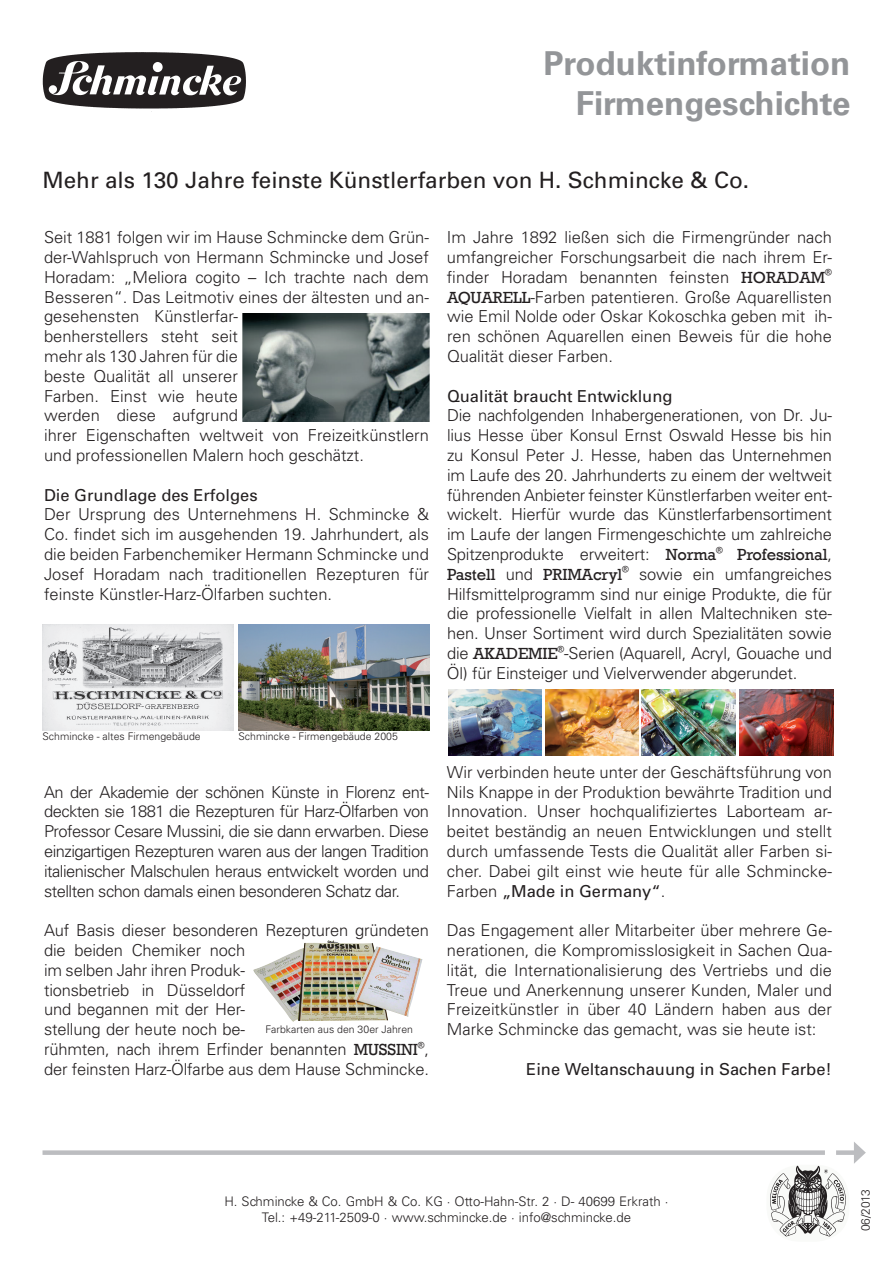
<style>
.page{position:relative;width:893px;height:1263px;background:#fff}
.page>*{position:absolute;margin:0;border:0;box-sizing:border-box;transform-origin:0 0}
.t1{font:700 33px/39.6px "Univers LT Std";color:#939598;text-align:right}
.t2{font:22.5px "Univers";color:#231f20}
.t3{font:300 16.5px/19.8px "Univers";color:#231f20;text-align:justify}
.t4{font:16.5px "Univers";color:#231f20}
.t5{font:16.5px "Rockwell";letter-spacing:-.01em;color:#231f20}
.t6{font:300 13.2px/15.9px "Univers LT Std";color:#231f20;text-align:center}
.t7{font:300 12px "Univers LT Std";letter-spacing:-.025em;color:#231f20}
.t8{font:300 10.5px "Univers";color:#231f20}
.t9{font:9px "Rockwell";color:#231f20}
.s1{font-family:"Rockwell";font-weight:400}
.s2{font-family:"Univers";font-weight:300}
.s3{font-weight:400}
</style>
<div class="page">
<div style="left:766px;top:1165px;width:83px;height:77px;background:#f9faf8;border-radius:34px"></div>
<img style="left:770px;top:1165px;width:76px;height:72px">
<div style="left:43px;top:1150px;width:782px;height:5px;background:#bcbdc0"></div>
<div style="left:836px;top:1150px;width:22px;height:5px;background:#bcbdc0"></div>
<svg style="left:854px;top:1142px;width:12px;height:22px"></svg>
<img style="left:43px;top:52px;width:203px;height:57px">
<img style="left:242px;top:313px;width:187px;height:108px">
<img style="left:253px;top:940px;width:169px;height:82px">
<img style="left:238px;top:624px;width:191px;height:106px">
<img style="left:43px;top:624px;width:191px;height:106px">
<img style="left:448px;top:689px;width:94px;height:67px">
<img style="left:545px;top:690px;width:94px;height:66px">
<img style="left:642px;top:689px;width:93px;height:67px">
<img style="left:740px;top:689px;width:93px;height:67px">
<h1 class="t1" style="left:543px;top:44px;width:309px">Produktinformation<br>Firmengeschichte</h1>
<h2 class="t2" style="left:43px;top:167px;width:708px">Mehr als 130 Jahre feinste Künstlerfarben von H. Schmincke &amp; Co.</h2>
<p class="t3" style="left:44px;top:227px;width:386px;text-align:left">Seit 1881 folgen wir im Hause Schmincke dem Grün&shy;der-Wahlspruch von Hermann Schmincke und Josef Horadam: „Meliora cogito – Ich trachte nach dem Besseren“. Das Leitmotiv eines der ältesten und an&shy;gesehensten Künstlerfar-<br>benherstellers steht seit<br>mehr als 130 Jahren für die<br>beste Qualität all unserer<br>Farben. Einst wie heute<br>werden diese aufgrund<br>ihrer Eigenschaften weltweit von Freizeitkünstlern und professionellen Malern hoch geschätzt.</p>
<p class="t4" style="left:44px;top:485px;width:215px">Die Grundlage des Erfolges</p>
<p class="t3" style="left:44px;top:505px;width:386px">Der Ursprung des Unternehmens H. Schmincke &amp; Co. findet sich im ausgehenden 19. Jahrhundert, als die beiden Farbenchemiker Hermann Schmincke und Josef Horadam nach traditionellen Rezepturen für feinste Künstler-Harz-Ölfarben suchten.</p>
<p class="t3" style="left:447px;top:227px;width:386px">Im Jahre 1892 ließen sich die Firmengründer nach umfangreicher Forschungsarbeit die nach ihrem Er&shy;finder Horadam benannten feinsten <span class="s1">HORADAM</span></p>
<p class="t9" style="left:825px;top:267px;width:8px">®</p>
<p class="t3" style="left:447px;top:287px;width:386px"><span class="s1">AQUARELL</span>-Farben patentieren. Große Aquarellisten wie Emil Nolde oder Oskar Kokoschka geben mit ih&shy;ren schönen Aquarellen einen Beweis für die hohe Qualität dieser Farben.</p>
<p class="t4" style="left:447px;top:386px;width:227px">Qualität braucht Entwicklung</p>
<p class="t3" style="left:447px;top:406px;width:386px">Die nachfolgenden Inhabergenerationen, von Dr. Ju&shy;lius Hesse über Konsul Ernst Oswald Hesse bis hin zu Konsul Peter J. Hesse, haben das Unternehmen im Laufe des 20. Jahrhunderts zu einem der weltweit führenden Anbieter feinster Künstlerfarben weiter ent&shy;wickelt. Hierfür wurde das Künstlerfarbensortiment im Laufe der langen Firmengeschichte um zahlreiche Spitzenprodukte erweitert: <span class="s1">Norma</span></p>
<p class="t9" style="left:716px;top:544px;width:8px">®</p>
<p class="t5" style="left:737px;top:545px;width:96px">Professional<span class="s2">,</span></p>
<p class="t5" style="left:447px;top:565px;width:177px">Pastell <span class="s2">und</span> PRIMAcryl</p>
<p class="t9" style="left:622px;top:564px;width:8px">®</p>
<p class="t3" style="left:447px;top:564px;width:386px;text-indent:192px">sowie ein umfangreiches Hilfsmittelprogramm sind nur einige Produkte, die für die professionelle Vielfalt in allen Maltechniken ste&shy;hen. Unser Sortiment wird durch Spezialitäten sowie die <span class="s1">AKADEMIE</span> -Serien (Aquarell, Acryl, Gouache und</p>
<p class="t9" style="left:558px;top:643px;width:8px">®</p>
<p class="t3" style="left:447px;top:663px;width:352px">Öl) für Einsteiger und Vielverwender abgerundet.</p>
<p class="t8" style="left:43px;top:730px;width:160px">Schmincke - altes Firmengebäude</p>
<p class="t8" style="left:239px;top:730px;width:161px">Schmincke - Firmengebäude 2005</p>
<p class="t3" style="left:44px;top:782px;width:386px">An der Akademie der schönen Künste in Florenz ent&shy;deckten sie 1881 die Rezepturen für Harz-Ölfarben von Professor Cesare Mussini, die sie dann erwarben. Diese einzigartigen Rezepturen waren aus der langen Tradition italienischer Malschulen heraus entwickelt worden und stellten schon damals einen besonderen Schatz dar.</p>
<p class="t3" style="left:44px;top:920px;width:386px;text-align:left">Auf Basis dieser besonderen Rezepturen gründeten die beiden Chemiker noch<br>im selben Jahr ihren Produk-<br>tionsbetrieb in Düsseldorf<br>und begannen mit der Her-<br>stellung der heute noch be-<br>rühmten, nach ihrem Erfinder benannten <span class="s1">MUSSINI</span> ,</p>
<p class="t8" style="left:265px;top:1023px;width:149px">Farbkarten aus den 30er Jahren</p>
<p class="t9" style="left:418px;top:1039px;width:8px">®</p>
<p class="t3" style="left:44px;top:1059px;width:386px">der feinsten Harz-Ölfarbe aus dem Hause Schmincke.</p>
<p class="t3" style="left:447px;top:762px;width:386px">Wir verbinden heute unter der Geschäftsführung von Nils Knappe in der Produktion bewährte Tradition und Innovation. Unser hochqualifiziertes Laborteam ar&shy;beitet beständig an neuen Entwicklungen und stellt durch umfassende Tests die Qualität aller Farben si&shy;cher. Dabei gilt einst wie heute für alle Schmincke-Farben <span class="s3">„Made in Germany“</span>.</p>
<p class="t3" style="left:447px;top:920px;width:386px">Das Engagement aller Mitarbeiter über mehrere Ge&shy;nerationen, die Kompromisslosigkeit in Sachen Qua&shy;lität, die Internationalisierung des Vertriebs und die Treue und Anerkennung unserer Kunden, Maler und Freizeitkünstler in über 40 Ländern haben aus der Marke Schmincke das gemacht, was sie heute ist:</p>
<p class="t4" style="left:526px;top:1059px;width:307px">Eine Weltanschauung in Sachen Farbe!</p>
<p class="t6" style="left:224px;top:1193px;width:446px">H. Schmincke &amp; Co. GmbH &amp; Co. KG · Otto-Hahn-Str. 2 · D- 40699 Erkrath ·<br>Tel.: +49-211-2509-0 · www.schmincke.de · info@schmincke.de</p>
<p class="t7" style="left:858px;top:1231px;width:43px;rotate:-90deg">06/2013</p>
</div>
